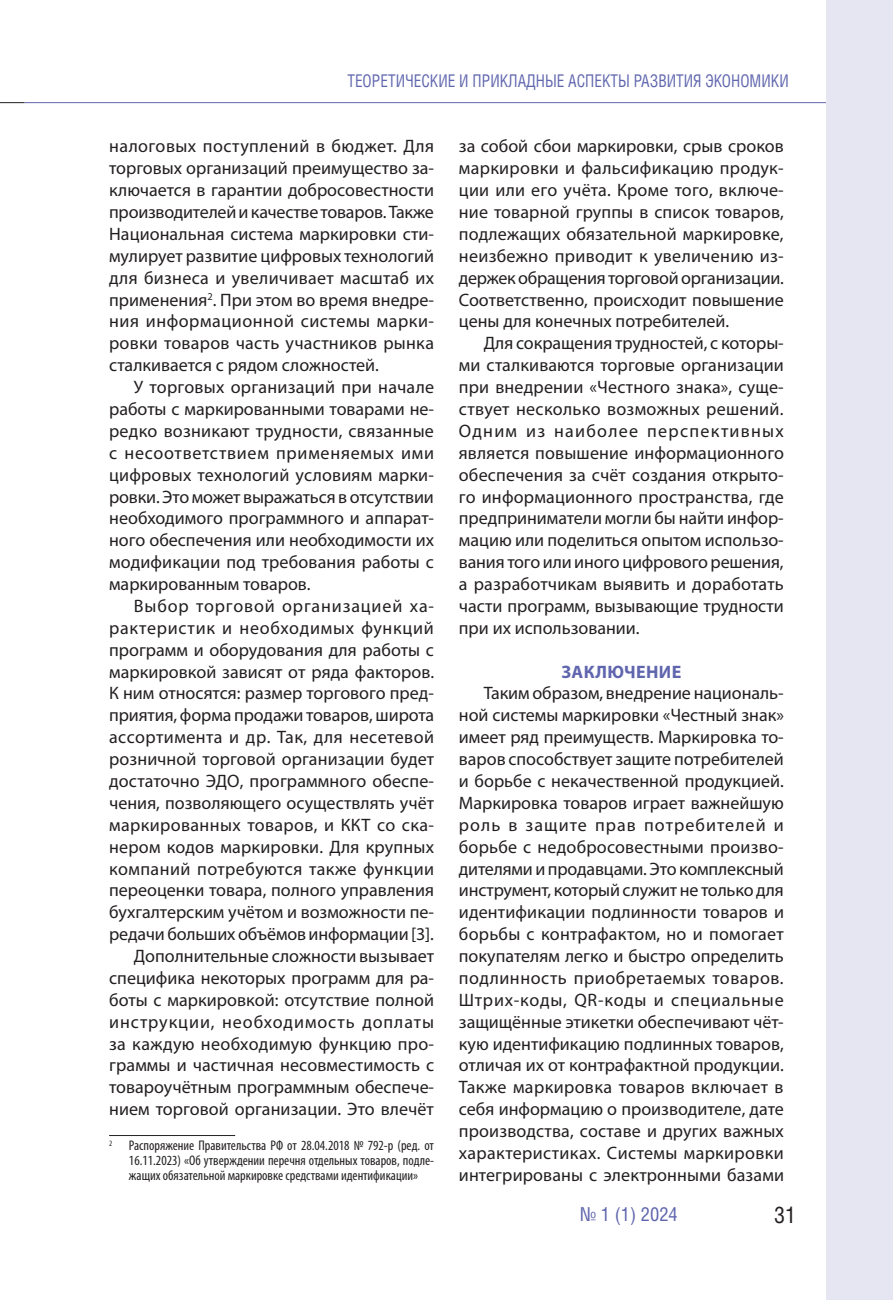
<style>
.page{position:relative;width:893px;height:1300px;background:#fff}
.page>*{position:absolute;margin:0;border:0;box-sizing:border-box;transform-origin:0 0}
.t1{font:22.75px "Helios Cond";color:#231f20}
.t2{font:19.25px "Helios Cond";color:#6066ae}
.ТЕКСТ_осн{font:18.03px/21.9px "Myriad Pro";color:#231f20;text-align:justify}
.ТЕКСТ_осн-2{font:700 18.03px "Myriad Pro";letter-spacing:.02em;color:#6066ae}
.t3{font:17.5px "Helios Cond";color:#6066ae;scale:.9 1}
.СНОСКА{font:condensed 14px/14.9px "Myriad Pro";color:#231f20;text-align:justify}
</style>
<div class="page">
<svg style="left:0;top:102px;width:25px;height:1px"></svg>
<hr style="left:25px;top:102px;width:868px;height:1px;background:#6066ae">
<div style="left:826px;top:0;width:67px;height:1300px;background:#e6e5f2"></div>
<hr style="left:109px;top:1135px;width:126px;height:1px;background:#231f20">
<p class="t3" style="left:347px;top:70px;width:492px">ТЕОРЕТИЧЕСКИЕ И ПРИКЛАДНЫЕ АСПЕКТЫ РАЗВИТИЯ ЭКОНОМИКИ</p>
<p class="ТЕКСТ_осн" style="left:109px;top:135px;width:326px">налоговых поступлений в бюджет. Для торговых организаций преимущество за&shy;ключается в гарантии добросовестности производителей и качестве товаров. Также Национальная система маркировки сти&shy;мулирует развитие цифровых технологий для бизнеса и увеличивает масштаб их применения<sup>2</sup>. При этом во время внедре&shy;ния информационной системы марки&shy;ровки товаров часть участников рынка сталкивается с рядом сложностей.</p>
<p class="ТЕКСТ_осн" style="left:109px;top:376px;width:326px;text-indent:25px">У торговых организаций при начале работы с маркированными товарами не&shy;редко возникают трудности, связанные с несоответствием применяемых ими цифровых технологий условиям марки&shy;ровки. Это может выражаться в отсутствии необходимого программного и аппарат&shy;ного обеспечения или необходимости их модификации под требования работы с маркированным товаров.</p>
<p class="ТЕКСТ_осн" style="left:109px;top:595px;width:327px;text-indent:25px">Выбор торговой организацией ха&shy;рактеристик и необходимых функций программ и оборудования для работы с маркировкой зависят от ряда факторов.<br>К ним относятся: размер торгового пред&shy;приятия, форма продажи товаров, широта ассортимента и др. Так, для несетевой розничной торговой организации будет достаточно ЭДО, программного обеспе&shy;чения, позволяющего осуществлять учёт маркированных товаров, и ККТ со ска&shy;нером кодов маркировки. Для крупных компаний потребуются также функции переоценки товара, полного управления бухгалтерским учётом и возможности пе&shy;редачи больших объёмов информации [3].</p>
<p class="ТЕКСТ_осн" style="left:109px;top:945px;width:327px;text-indent:25px">Дополнительные сложности вызывает специфика некоторых программ для ра&shy;боты с маркировкой: отсутствие полной инструкции, необходимость доплаты за каждую необходимую функцию про&shy;граммы и частичная несовместимость с товароучётным программным обеспече&shy;нием торговой организации. Это влечёт</p>
<p class="СНОСКА" style="left:129px;top:1138px;width:307px;text-indent:-20px"><sup>2</sup> Распоряжение Правительства РФ от 28.04.2018 № 792-р (ред. от 16.11.2023) «Об утверждении перечня отдельных товаров, подле&shy;жащих обязательной маркировке средствами идентификации»</p>
<p class="ТЕКСТ_осн" style="left:459px;top:135px;width:327px">за собой сбои маркировки, срыв сроков маркировки и фальсификацию продук&shy;ции или его учёта. Кроме того, включе&shy;ние товарной группы в список товаров, подлежащих обязательной маркировке, неизбежно приводит к увеличению из&shy;держек обращения торговой организации.<br>Соответственно, происходит повышение цены для конечных потребителей.</p>
<p class="ТЕКСТ_осн" style="left:459px;top:332px;width:327px;text-indent:25px">Для сокращения трудностей, с которы&shy;ми сталкиваются торговые организации при внедрении «Честного знака», суще&shy;ствует несколько возможных решений.<br>Одним из наиболее перспективных является повышение информационного обеспечения за счёт создания открыто&shy;го информационного пространства, где предприниматели могли бы найти инфор&shy;мацию или поделиться опытом использо&shy;вания того или иного цифрового решения, а разработчикам выявить и доработать части программ, вызывающие трудности при их использовании.</p>
<p class="ТЕКСТ_осн-2" style="left:561px;top:660px;width:121px">ЗАКЛЮЧЕНИЕ</p>
<p class="ТЕКСТ_осн" style="left:459px;top:682px;width:327px;text-indent:25px">Таким образом, внедрение националь&shy;ной системы маркировки «Честный знак» имеет ряд преимуществ. Маркировка то&shy;варов способствует защите потребителей и борьбе с некачественной продукцией.<br>Маркировка товаров играет важнейшую роль в защите прав потребителей и борьбе с недобросовестными произво&shy;дителями и продавцами. Это комплексный инструмент, который служит не только для идентификации подлинности товаров и борьбы с контрафактом, но и помогает покупателям легко и быстро определить подлинность приобретаемых товаров.<br>Штрих-коды, QR-коды и специальные защищённые этикетки обеспечивают чёт&shy;кую идентификацию подлинных товаров, отличая их от контрафактной продукции.<br>Также маркировка товаров включает в себя информацию о производителе, дате производства, составе и других важных характеристиках. Системы маркировки интегрированы с электронными базами</p>
<p class="t2" style="left:580px;top:1203px;width:99px">№ 1 (1) 2024</p>
<p class="t1" style="left:774px;top:1200px;width:23px">31</p>
</div>
